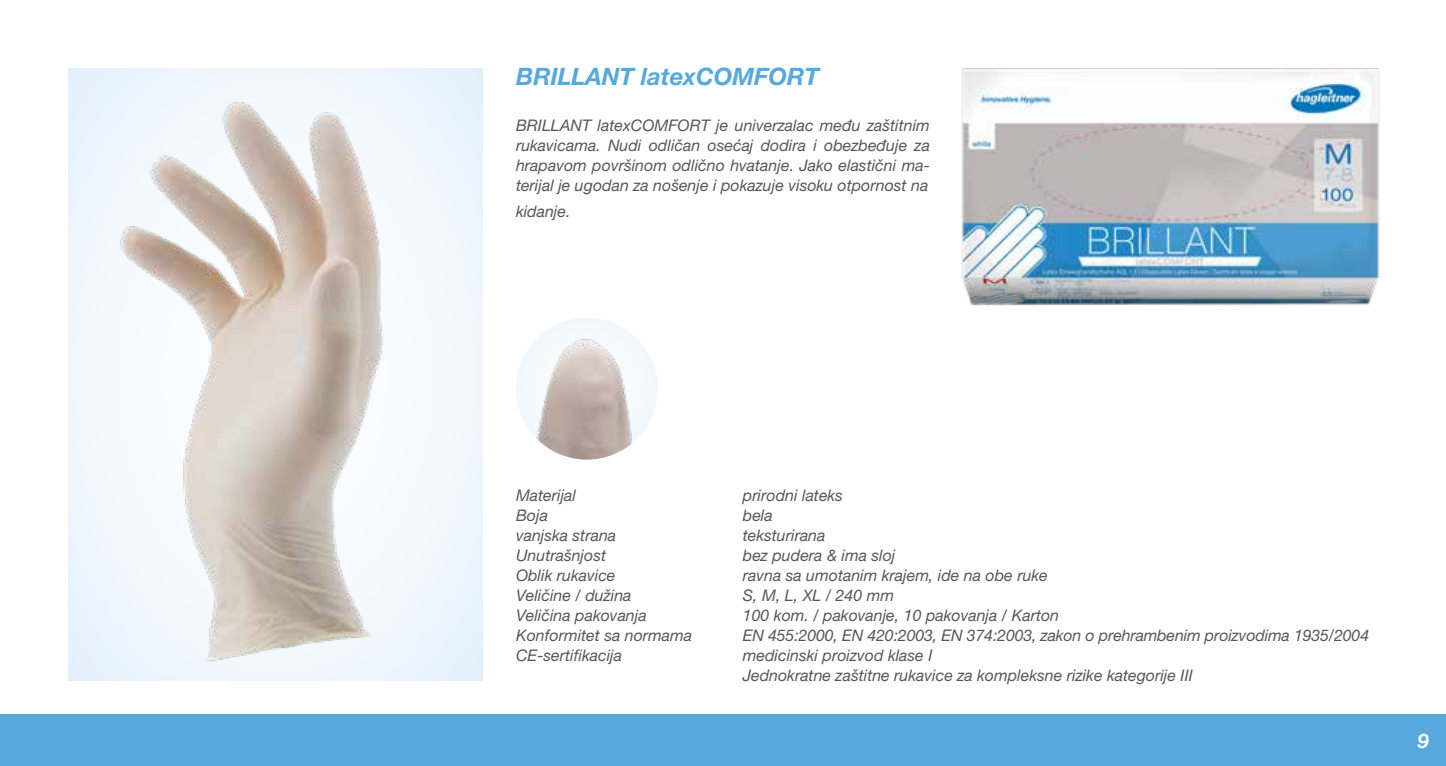
<style>
.page{position:relative;width:1446px;height:766px;background:#fff}
.page>*{position:absolute;margin:0;border:0;box-sizing:border-box;transform-origin:0 0}
.t1{font:italic 700 24px "Helvetica Neue LT Pro";color:#56a8dd}
.t2{font:italic 700 20px "Helvetica Neue LT Pro";color:#fff}
.t3{font:italic 16px/20px "Helvetica Neue LT Pro";color:#575756}
</style>
<div class="page">
<div style="left:68px;top:68px;width:414px;height:612px;background:#eff7fd"></div>
<img style="left:120px;top:102px;width:263px;height:559px">
<img style="left:516px;top:317px;width:142px;height:142px;border-radius:71px">
<img style="left:962px;top:68px;width:417px;height:238px">
<div style="left:0;top:714px;width:1446px;height:51px;background:#56a8dd"></div>
<h1 class="t1" style="left:516px;top:62px;width:305px">BRILLANT latexCOMFORT</h1>
<p class="t3" style="left:516px;top:115px;width:415px;text-align:justify">BRILLANT latexCOMFORT je univerzalac među zaštitnim rukavicama. Nudi odličan osećaj dodira i obezbeđuje za hrapavom površinom odlično hvatanje. Jako elastični ma&shy;terijal je ugodan za nošenje i pokazuje visoku otpornost na</p>
<p class="t3" style="left:516px;top:201px;width:56px">kidanje.</p>
<p class="t3" style="left:516px;top:484px;width:62px">Materijal</p>
<p class="t3" style="left:743px;top:484px;width:102px">prirodni lateks</p>
<p class="t3" style="left:516px;top:504px;width:33px">Boja</p>
<p class="t3" style="left:743px;top:504px;width:31px">bela</p>
<p class="t3" style="left:516px;top:524px;width:102px">vanjska strana</p>
<p class="t3" style="left:743px;top:524px;width:84px">teksturirana</p>
<p class="t3" style="left:516px;top:544px;width:92px">Unutrašnjost</p>
<p class="t3" style="left:743px;top:544px;width:154px">bez pudera &amp; ima sloj</p>
<p class="t3" style="left:516px;top:564px;width:101px">Oblik rukavice</p>
<p class="t3" style="left:743px;top:564px;width:306px">ravna sa umotanim krajem, ide na obe ruke</p>
<p class="t3" style="left:516px;top:584px;width:117px">Veličine / dužina</p>
<p class="t3" style="left:743px;top:584px;width:153px">S, M, L, XL / 240 mm</p>
<p class="t3" style="left:516px;top:604px;width:132px">Veličina pakovanja</p>
<p class="t3" style="left:743px;top:604px;width:318px">100 kom. / pakovanje, 10 pakovanja / Karton</p>
<p class="t3" style="left:516px;top:624px;width:178px">Konformitet sa normama</p>
<p class="t3" style="left:743px;top:624px;width:628px">EN 455:2000, EN 420:2003, EN 374:2003, zakon o prehrambenim proizvodima 1935/2004</p>
<p class="t3" style="left:516px;top:644px;width:108px">CE-sertifikacija</p>
<p class="t3" style="left:743px;top:644px;width:452px">medicinski proizvod klase I<br>Jednokratne zaštitne rukavice za kompleksne rizike kategorije III</p>
<p class="t2" style="left:1418px;top:727px;width:13px">9</p>
</div>
